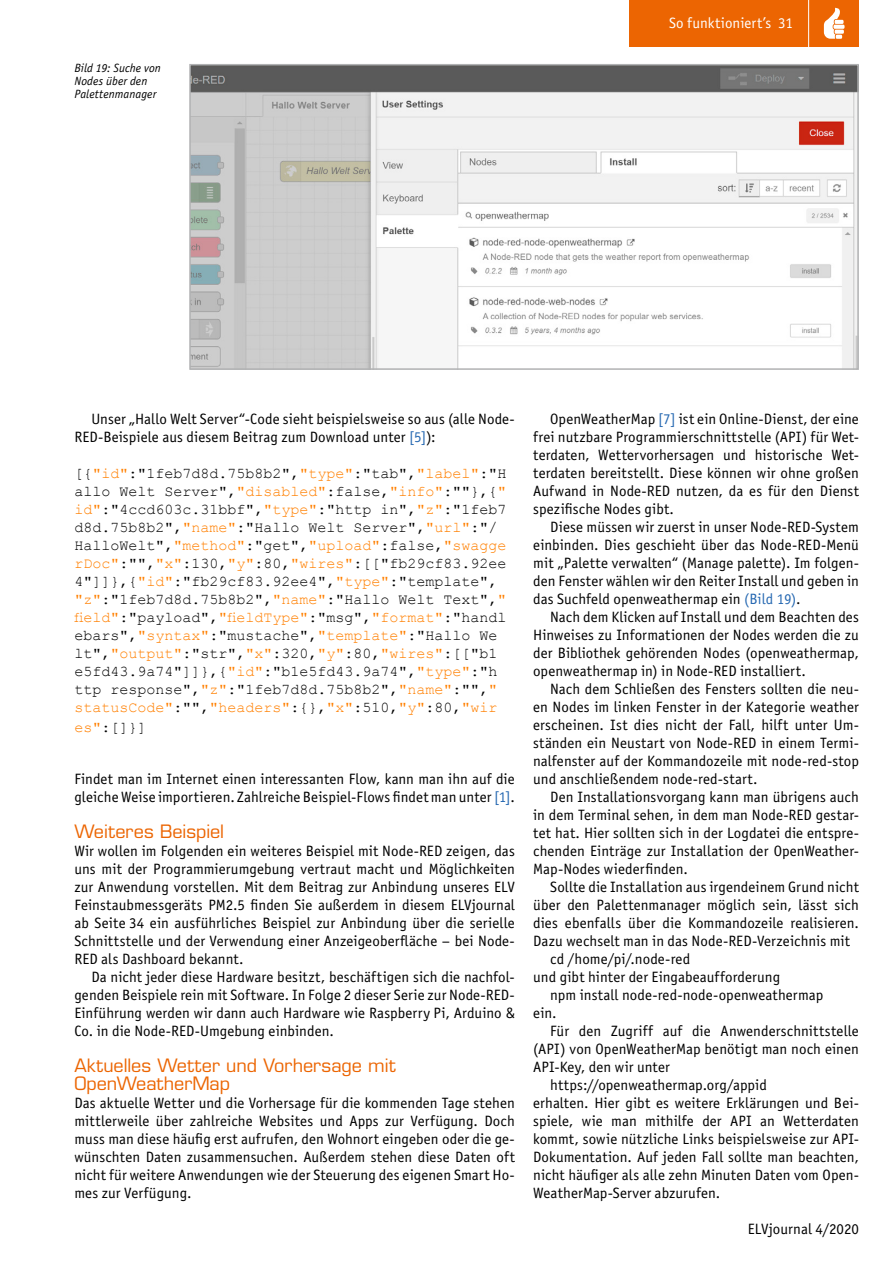
<style>
.page{position:relative;width:893px;height:1263px;background:#fff}
.page>*{position:absolute;margin:0;border:0;box-sizing:border-box;transform-origin:0 0}
.Subhead_5{font:18px "Eurostile LT Std";color:#ec6502}
.Fließtext_Neue_Zeile{font:15px/18px "Officina Sans Book ITC";letter-spacing:.005em;color:#000;text-align:justify}
.Fließtext_Neuer_Absa{font:15px/18px "Officina Sans Book ITC";letter-spacing:.005em;color:#000;text-align:justify}
.t1{font:15px/18px "Courier New";color:#000}
.t2{font:15px "Officina Sans Book ITC";color:#fff}
.Bildunterschrift{font:italic 12px/12.8px "Officina Sans Book ITC";letter-spacing:.01em;color:#000}
.s1{color:#2769b2}
.s2{color:#ff8000}
</style>
<div class="page">
<div style="left:629px;top:0;width:230px;height:47px;background:#ec6502"></div>
<hr style="left:808px;top:0;width:1px;height:51px;background:#fff">
<svg style="left:824px;top:7px;width:20px;height:32px"></svg>
<img style="left:192px;top:67px;width:664px;height:300px">
<div style="left:189px;top:64px;width:670px;height:306px;border:2px solid #b1b2b3"></div>
<p class="Bildunterschrift" style="left:74px;top:62px;width:88px">Bild 19: Suche von<br>Nodes über den<br>Palettenmanager</p>
<p class="t2" style="left:669px;top:13px;width:125px">So funktioniert’s 31</p>
<p class="Fließtext_Neue_Zeile" style="left:74px;top:409px;width:442px;text-indent:17px">Unser „Hallo Welt Server“-Code sieht beispielsweise so aus (alle Node-<br>RED-Beispiele aus diesem Beitrag zum Download unter <span class="s1">[5]</span>):</p>
<p class="t1" style="left:74px;top:464px;width:434px">[{<span class="s2">"id"</span>:"1feb7d8d.75b8b2",<span class="s2">"type"</span>:"tab",<span class="s2">"label"</span>:"H allo Welt Server",<span class="s2">"disabled"</span>:false,<span class="s2">"info"</span>:""},{<span class="s2">" id"</span>:"4ccd603c.31bbf",<span class="s2">"type"</span>:"http in",<span class="s2">"z"</span>:"1feb7 d8d.75b8b2",<span class="s2">"name"</span>:"Hallo Welt Server",<span class="s2">"url"</span>:"/ HalloWelt",<span class="s2">"method"</span>:"get",<span class="s2">"upload"</span>:false,<span class="s2">"swagge rDoc"</span>:"",<span class="s2">"x"</span>:130,<span class="s2">"y"</span>:80,<span class="s2">"wires"</span>:[["fb29cf83.92ee 4"]]},{<span class="s2">"id"</span>:"fb29cf83.92ee4",<span class="s2">"type"</span>:"template", <span class="s2">"z"</span>:"1feb7d8d.75b8b2",<span class="s2">"name"</span>:"Hallo Welt Text",<span class="s2">" field"</span>:"payload",<span class="s2">"fieldType"</span>:"msg",<span class="s2">"format"</span>:"handl ebars",<span class="s2">"syntax"</span>:"mustache",<span class="s2">"template"</span>:"Hallo We lt",<span class="s2">"output"</span>:"str",<span class="s2">"x"</span>:320,<span class="s2">"y"</span>:80,<span class="s2">"wires"</span>:[["b1 e5fd43.9a74"]]},{<span class="s2">"id"</span>:"b1e5fd43.9a74",<span class="s2">"type"</span>:"h ttp response",<span class="s2">"z"</span>:"1feb7d8d.75b8b2",<span class="s2">"name"</span>:"",<span class="s2">" statusCode"</span>:"",<span class="s2">"headers"</span>:{},<span class="s2">"x"</span>:510,<span class="s2">"y"</span>:80,<span class="s2">"wir</span></p>
<p class="t1" style="left:74px;top:717px;width:74px"><span class="s2">es"</span>:[]}]</p>
<p class="Fließtext_Neuer_Absa" style="left:74px;top:769px;width:442px">Findet man im Internet einen interessanten Flow, kann man ihn auf die gleiche Weise importieren. Zahlreiche Beispiel-Flows findet man unter <span class="s1">[1]</span>.</p>
<p class="Subhead_5" style="left:74px;top:820px;width:151px">Weiteres Beispiel</p>
<p class="Fließtext_Neuer_Absa" style="left:74px;top:841px;width:442px">Wir wollen im Folgenden ein weiteres Beispiel mit Node-RED zeigen, das uns mit der Programmierumgebung vertraut macht und Möglichkeiten zur Anwendung vorstellen. Mit dem Beitrag zur Anbindung unseres ELV Feinstaubmessgeräts PM2.5 finden Sie außerdem in diesem ELVjournal ab Seite 34 ein ausführliches Beispiel zur Anbindung über die serielle Schnittstelle und der Verwendung einer Anzeigeoberfläche – bei Node-RED als Dashboard bekannt.</p>
<p class="Fließtext_Neue_Zeile" style="left:74px;top:967px;width:442px;text-indent:17px">Da nicht jeder diese Hardware besitzt, beschäftigen sich die nachfol&shy;genden Beispiele rein mit Software. In Folge 2 dieser Serie zur Node-RED-Einführung werden wir dann auch Hardware wie Raspberry Pi, Arduino &amp; Co. in die Node-RED-Umgebung einbinden.</p>
<p class="Subhead_5" style="left:74px;top:1054px;width:323px">Aktuelles Wetter und Vorhersage mit</p>
<p class="Subhead_5" style="left:74px;top:1072px;width:157px">OpenWeatherMap</p>
<p class="Fließtext_Neuer_Absa" style="left:74px;top:1093px;width:442px">Das aktuelle Wetter und die Vorhersage für die kommenden Tage stehen mittlerweile über zahlreiche Websites und Apps zur Verfügung. Doch muss man diese häufig erst aufrufen, den Wohnort eingeben oder die ge&shy;wünschten Daten zusammensuchen. Außerdem stehen diese Daten oft nicht für weitere Anwendungen wie der Steuerung des eigenen Smart Ho&shy;mes zur Verfügung.</p>
<p class="Fließtext_Neue_Zeile" style="left:533px;top:409px;width:327px;text-indent:17px">OpenWeatherMap <span class="s1">[7]</span> ist ein Online-Dienst, der eine frei nutzbare Programmierschnittstelle (API) für Wet&shy;terdaten, Wettervorhersagen und historische Wet&shy;terdaten bereitstellt. Diese können wir ohne großen Aufwand in Node-RED nutzen, da es für den Dienst spezifische Nodes gibt.</p>
<p class="Fließtext_Neue_Zeile" style="left:533px;top:517px;width:327px;text-indent:17px">Diese müssen wir zuerst in unser Node-RED-System einbinden. Dies geschieht über das Node-RED-Menü mit „Palette verwalten“ (Manage palette). Im folgen&shy;den Fenster wählen wir den Reiter Install und geben in das Suchfeld openweathermap ein <span class="s1">(Bild 19)</span>.</p>
<p class="Fließtext_Neue_Zeile" style="left:533px;top:607px;width:327px;text-indent:17px">Nach dem Klicken auf Install und dem Beachten des Hinweises zu Informationen der Nodes werden die zu der Bibliothek gehörenden Nodes (openweathermap, openweathermap in) in Node-RED installiert.</p>
<p class="Fließtext_Neue_Zeile" style="left:533px;top:679px;width:327px;text-indent:17px">Nach dem Schließen des Fensters sollten die neu&shy;en Nodes im linken Fenster in der Kategorie weather erscheinen. Ist dies nicht der Fall, hilft unter Um&shy;ständen ein Neustart von Node-RED in einem Termi&shy;nalfenster auf der Kommandozeile mit node-red-stop und anschließendem node-red-start.</p>
<p class="Fließtext_Neue_Zeile" style="left:533px;top:787px;width:327px;text-indent:17px">Den Installationsvorgang kann man übrigens auch in dem Terminal sehen, in dem man Node-RED gestar&shy;tet hat. Hier sollten sich in der Logdatei die entspre&shy;chenden Einträge zur Installation der OpenWeather-Map-Nodes wiederfinden.</p>
<p class="Fließtext_Neue_Zeile" style="left:533px;top:877px;width:327px;text-indent:17px">Sollte die Installation aus irgendeinem Grund nicht über den Palettenmanager möglich sein, lässt sich dies ebenfalls über die Kommandozeile realisieren.<br>Dazu wechselt man in das Node-RED-Verzeichnis mit</p>
<p class="Fließtext_Neue_Zeile" style="left:550px;top:949px;width:142px">cd /home/pi/.node-red</p>
<p class="Fließtext_Neuer_Absa" style="left:533px;top:967px;width:248px">und gibt hinter der Eingabeaufforderung</p>
<p class="Fließtext_Neue_Zeile" style="left:550px;top:985px;width:275px">npm install node-red-node-openweathermap</p>
<p class="Fließtext_Neuer_Absa" style="left:533px;top:1003px;width:25px">ein.</p>
<p class="Fließtext_Neue_Zeile" style="left:533px;top:1021px;width:327px;text-indent:17px">Für den Zugriff auf die Anwenderschnittstelle (API) von OpenWeatherMap benötigt man noch einen API-Key, den wir unter</p>
<p class="Fließtext_Neue_Zeile" style="left:550px;top:1075px;width:218px">https://openweathermap.org/appid</p>
<p class="Fließtext_Neuer_Absa" style="left:533px;top:1093px;width:327px">erhalten. Hier gibt es weitere Erklärungen und Bei&shy;spiele, wie man mithilfe der API an Wetterdaten kommt, sowie nützliche Links beispielsweise zur API-Dokumentation. Auf jeden Fall sollte man beachten, nicht häufiger als alle zehn Minuten Daten vom Open-WeatherMap-Server abzurufen.</p>
<p class="Fließtext_Neuer_Absa" style="left:748px;top:1219px;width:113px">ELVjournal 4/2020</p>
</div>
